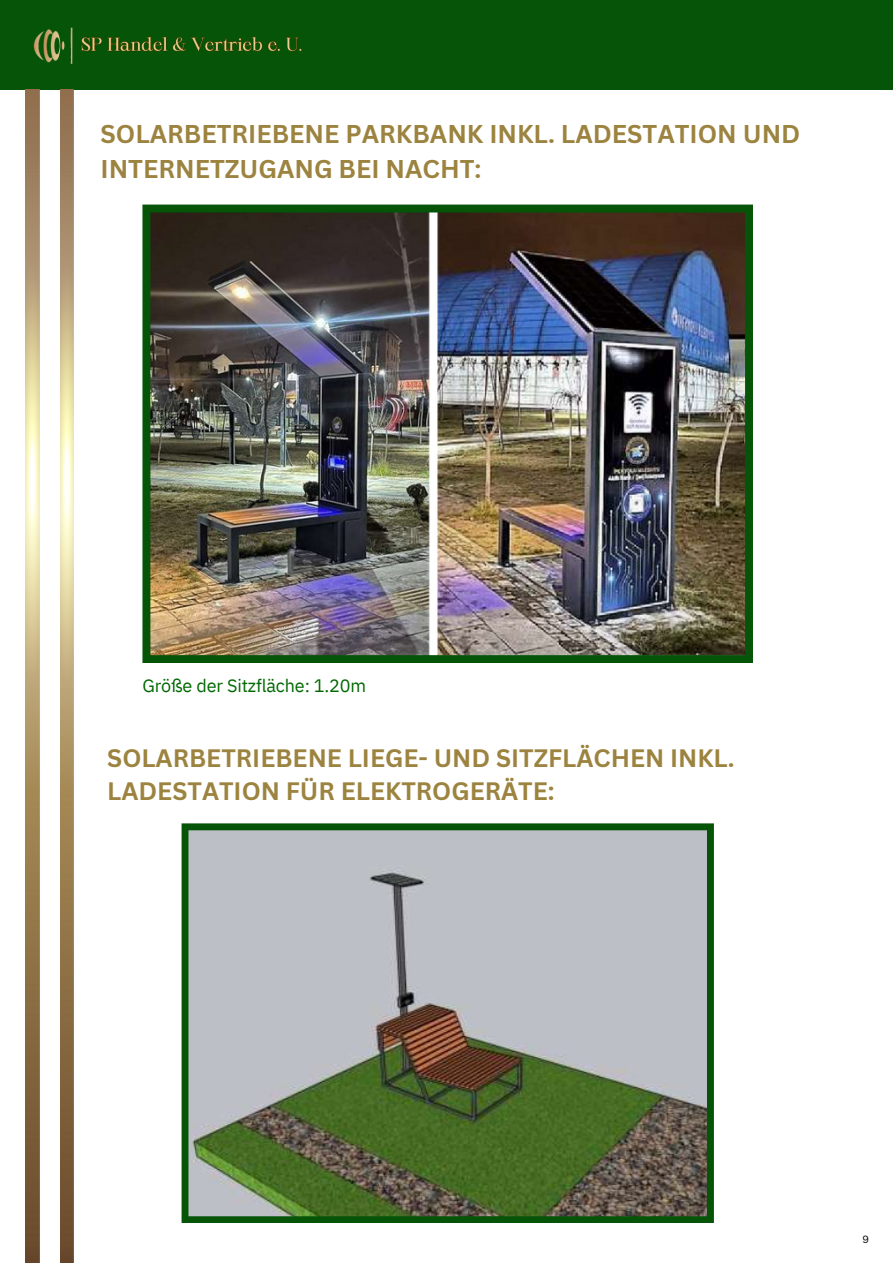
<style>
.page{position:relative;width:893px;height:1264px;background:#fff}
.page>*{position:absolute;margin:0;border:0;box-sizing:border-box;transform-origin:0 0}
.t1{font:700 25.05px/34.3px "Canva Sans";color:#9c833f}
.t2{font:700 24.6px/33.8px "Canva Sans";color:#9c833f}
.t3{font:18px "IBM Plex Sans";letter-spacing:-.01em;color:#006800}
.t4{font:10.2px "Canva Sans";color:#000}
</style>
<div class="page">
<div style="left:0;top:0;width:892px;height:89px;background:#055408"></div>
<img style="left:33px;top:27px;width:269px;height:37px">
<img style="left:142px;top:204px;width:611px;height:459px">
<svg style="left:181px;top:823px;width:532px;height:400px;background:#8d9888"></svg>
<img style="left:60px;top:89px;width:14px;height:1173px">
<img style="left:26px;top:89px;width:13px;height:1173px">
<p class="t1" style="left:100px;top:116px;width:701px">SOLARBETRIEBENE PARKBANK INKL. LADESTATION UND<br>INTERNETZUGANG BEI NACHT:</p>
<p class="t3" style="left:142px;top:673px;width:225px">Größe der Sitzfläche: 1.20m</p>
<p class="t2" style="left:107px;top:740px;width:628px">SOLARBETRIEBENE LIEGE- UND SITZFLÄCHEN INKL.<br>LADESTATION FÜR ELEKTROGERÄTE:</p>
<p class="t4" style="left:862px;top:1232px;width:8px">9</p>
</div>
